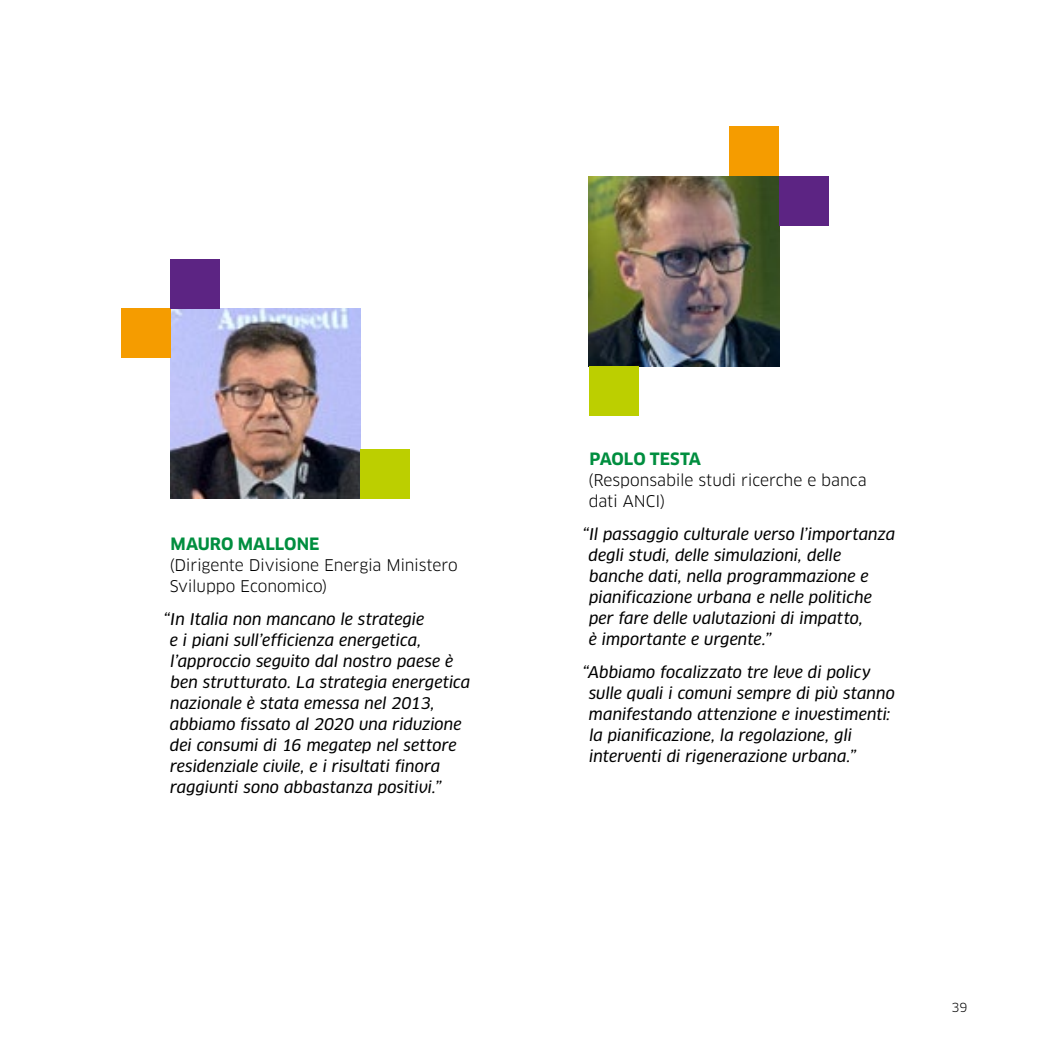
<style>
.page{position:relative;width:1042px;height:1042px;background:#fff}
.page>*{position:absolute;margin:0;border:0;box-sizing:border-box;transform-origin:0 0}
.t1{font:700 16.62px "Clan OT";color:#008e3f}
.t2{font:italic 15.75px/21px "Clan OT News";color:#000}
.t3{font:15.75px/21px "Clan OT";letter-spacing:-.01em;color:#000}
.t4{font:12.25px "Clan OT";color:#000}
</style>
<div class="page">
<img style="left:170px;top:308px;width:191px;height:191px">
<div style="left:121px;top:308px;width:49px;height:50px;background:#f59c00"></div>
<div style="left:170px;top:259px;width:50px;height:49px;background:#5c2483"></div>
<div style="left:361px;top:449px;width:49px;height:50px;background:#bccf00"></div>
<img style="left:589px;top:176px;width:190px;height:190px">
<div style="left:729px;top:126px;width:50px;height:50px;background:#f59c00"></div>
<div style="left:779px;top:176px;width:49px;height:50px;background:#5c2483"></div>
<div style="left:589px;top:366px;width:49px;height:50px;background:#bccf00"></div>
<p class="t1" style="left:171px;top:534px;width:150px">MAURO MALLONE</p>
<p class="t3" style="left:169px;top:555px;width:290px">(Dirigente Divisione Energia Ministero<br>Sviluppo Economico)</p>
<p class="t2" style="left:170px;top:609px;width:302px;text-indent:-6px">“In Italia non mancano le strategie<br>e i piani sull’efficienza energetica, l’approccio seguito dal nostro paese è ben strutturato. La strategia energetica nazionale è stata emessa nel 2013, abbiamo fissato al 2020 una riduzione dei consumi di 16 megatep nel settore residenziale civile, e i risultati finora raggiunti sono abbastanza positivi.”</p>
<p class="t1" style="left:589px;top:449px;width:113px">PAOLO TESTA</p>
<p class="t3" style="left:588px;top:469px;width:280px">(Responsabile studi ricerche e banca dati ANCI)</p>
<p class="t2" style="left:588px;top:524px;width:308px;text-indent:-6px">“Il passaggio culturale verso l’importanza degli studi, delle simulazioni, delle banche dati, nella programmazione e pianificazione urbana e nelle politiche per fare delle valutazioni di impatto,<br>è importante e urgente.”</p>
<p class="t2" style="left:589px;top:662px;width:308px;text-indent:-6px">“Abbiamo focalizzato tre leve di policy sulle quali i comuni sempre di più stanno manifestando attenzione e investimenti: la pianificazione, la regolazione, gli interventi di rigenerazione urbana.”</p>
<p class="t4" style="left:951px;top:1000px;width:18px">39</p>
</div>
